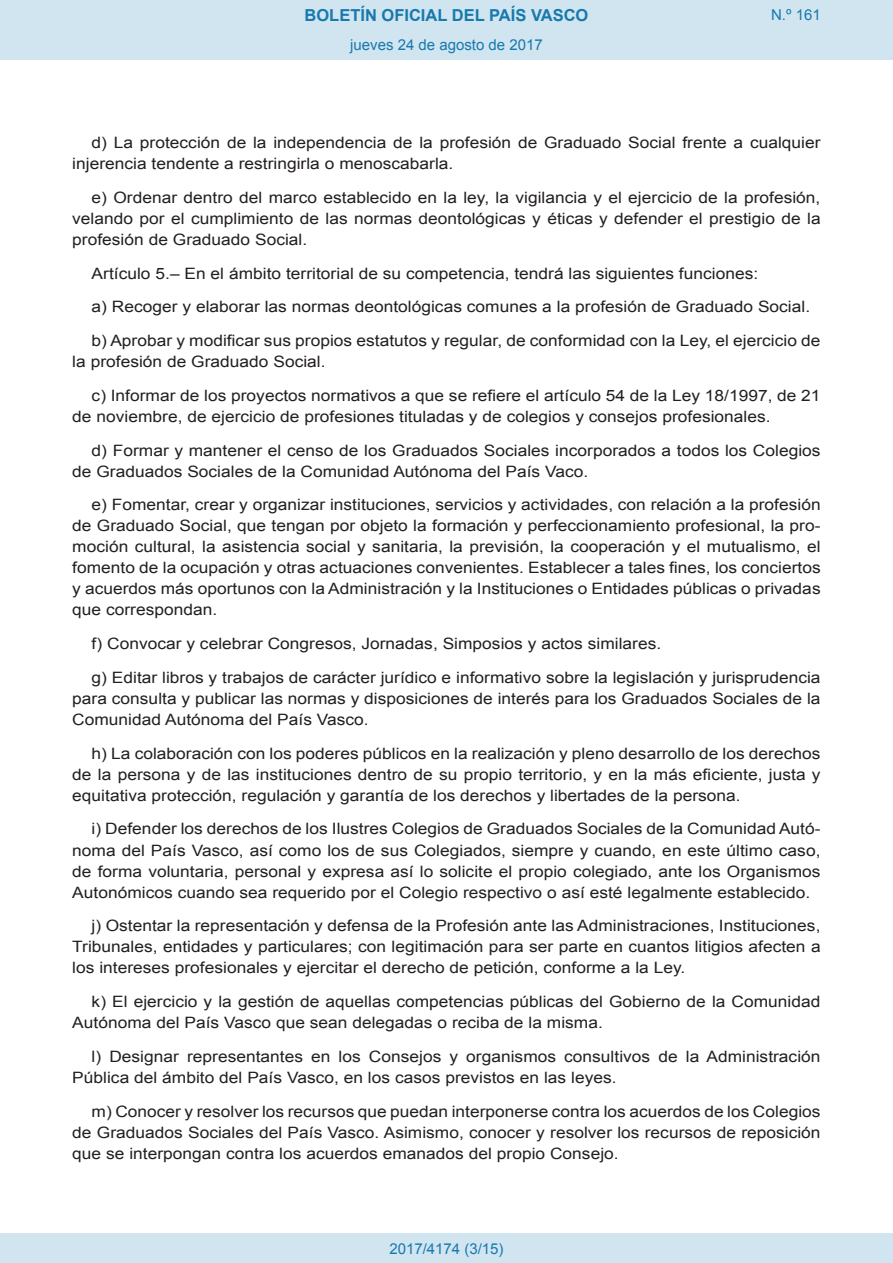
<style>
.page{position:relative;width:893px;height:1263px;background:#fff}
.page>*{position:absolute;margin:0;border:0;box-sizing:border-box;transform-origin:0 0}
.t1{font:700 16.5px "Arial";color:#1879ad}
.BOPVDetalle{font:15.6px/21px "Arial";color:#231f20;text-align:justify;scale:1.11 1}
.Paginacion_Centro{font:15px "Arial";color:#1879ad}
</style>
<div class="page">
<div style="left:0;top:0;width:893px;height:60px;background:#d0e5f0"></div>
<div style="left:0;top:1233px;width:893px;height:30px;background:#d0e5f0"></div>
<p class="t1" style="left:305px;top:4px;width:285px">BOLETÍN OFICIAL DEL PAÍS VASCO</p>
<p class="Paginacion_Centro" style="left:350px;top:35px;width:194px">jueves 24 de agosto de 2017</p>
<p class="Paginacion_Centro" style="left:771px;top:5px;width:51px">N.º 161</p>
<p class="BOPVDetalle" style="left:72px;top:132px;width:676px;text-indent:19px">d) La protección de la independencia de la profesión de Graduado Social frente a cualquier injerencia tendente a restringirla o menoscabarla.</p>
<p class="BOPVDetalle" style="left:72px;top:187px;width:676px;text-indent:19px">e) Ordenar dentro del marco establecido en la ley, la vigilancia y el ejercicio de la profesión, velando por el cumplimiento de las normas deontológicas y éticas y defender el prestigio de la profesión de Graduado Social.</p>
<p class="BOPVDetalle" style="left:92px;top:263px;width:602px">Artículo 5.– En el ámbito territorial de su competencia, tendrá las siguientes funciones:</p>
<p class="BOPVDetalle" style="left:92px;top:297px;width:649px">a) Recoger y elaborar las normas deontológicas comunes a la profesión de Graduado Social.</p>
<p class="BOPVDetalle" style="left:72px;top:330px;width:676px;text-indent:19px">b) Aprobar y modificar sus propios estatutos y regular, de conformidad con la Ley, el ejercicio de la profesión de Graduado Social.</p>
<p class="BOPVDetalle" style="left:72px;top:385px;width:676px;text-indent:19px">c) Informar de los proyectos normativos a que se refiere el artículo 54 de la Ley 18/1997, de 21 de noviembre, de ejercicio de profesiones tituladas y de colegios y consejos profesionales.</p>
<p class="BOPVDetalle" style="left:72px;top:440px;width:676px;text-indent:19px">d) Formar y mantener el censo de los Graduados Sociales incorporados a todos los Colegios de Graduados Sociales de la Comunidad Autónoma del País Vaco.</p>
<p class="BOPVDetalle" style="left:72px;top:495px;width:676px;text-indent:19px">e) Fomentar, crear y organizar instituciones, servicios y actividades, con relación a la profesión de Graduado Social, que tengan por objeto la formación y perfeccionamiento profesional, la pro&shy;moción cultural, la asistencia social y sanitaria, la previsión, la cooperación y el mutualismo, el fomento de la ocupación y otras actuaciones convenientes. Establecer a tales fines, los conciertos y acuerdos más oportunos con la Administración y la Instituciones o Entidades públicas o privadas que correspondan.</p>
<p class="BOPVDetalle" style="left:92px;top:633px;width:515px">f) Convocar y celebrar Congresos, Jornadas, Simposios y actos similares.</p>
<p class="BOPVDetalle" style="left:72px;top:667px;width:676px;text-indent:19px">g) Editar libros y trabajos de carácter jurídico e informativo sobre la legislación y jurisprudencia para consulta y publicar las normas y disposiciones de interés para los Graduados Sociales de la Comunidad Autónoma del País Vasco.</p>
<p class="BOPVDetalle" style="left:72px;top:743px;width:676px;text-indent:19px">h) La colaboración con los poderes públicos en la realización y pleno desarrollo de los derechos de la persona y de las instituciones dentro de su propio territorio, y en la más eficiente, justa y equitativa protección, regulación y garantía de los derechos y libertades de la persona.</p>
<p class="BOPVDetalle" style="left:72px;top:819px;width:676px;text-indent:19px">i) Defender los derechos de los Ilustres Colegios de Graduados Sociales de la Comunidad Autó&shy;noma del País Vasco, así como los de sus Colegiados, siempre y cuando, en este último caso, de forma voluntaria, personal y expresa así lo solicite el propio colegiado, ante los Organismos Autonómicos cuando sea requerido por el Colegio respectivo o así esté legalmente establecido.</p>
<p class="BOPVDetalle" style="left:72px;top:915px;width:676px;text-indent:19px">j) Ostentar la representación y defensa de la Profesión ante las Administraciones, Instituciones, Tribunales, entidades y particulares; con legitimación para ser parte en cuantos litigios afecten a los intereses profesionales y ejercitar el derecho de petición, conforme a la Ley.</p>
<p class="BOPVDetalle" style="left:72px;top:991px;width:676px;text-indent:19px">k) El ejercicio y la gestión de aquellas competencias públicas del Gobierno de la Comunidad<br>Autónoma del País Vasco que sean delegadas o reciba de la misma.</p>
<p class="BOPVDetalle" style="left:72px;top:1046px;width:676px;text-indent:19px">l) Designar representantes en los Consejos y organismos consultivos de la Administración<br>Pública del ámbito del País Vasco, en los casos previstos en las leyes.</p>
<p class="BOPVDetalle" style="left:72px;top:1101px;width:676px;text-indent:19px">m) Conocer y resolver los recursos que puedan interponerse contra los acuerdos de los Colegios de Graduados Sociales del País Vasco. Asimismo, conocer y resolver los recursos de reposición que se interpongan contra los acuerdos emanados del propio Consejo.</p>
<p class="Paginacion_Centro" style="left:389px;top:1238px;width:116px">2017/4174 (3/15)</p>
</div>
